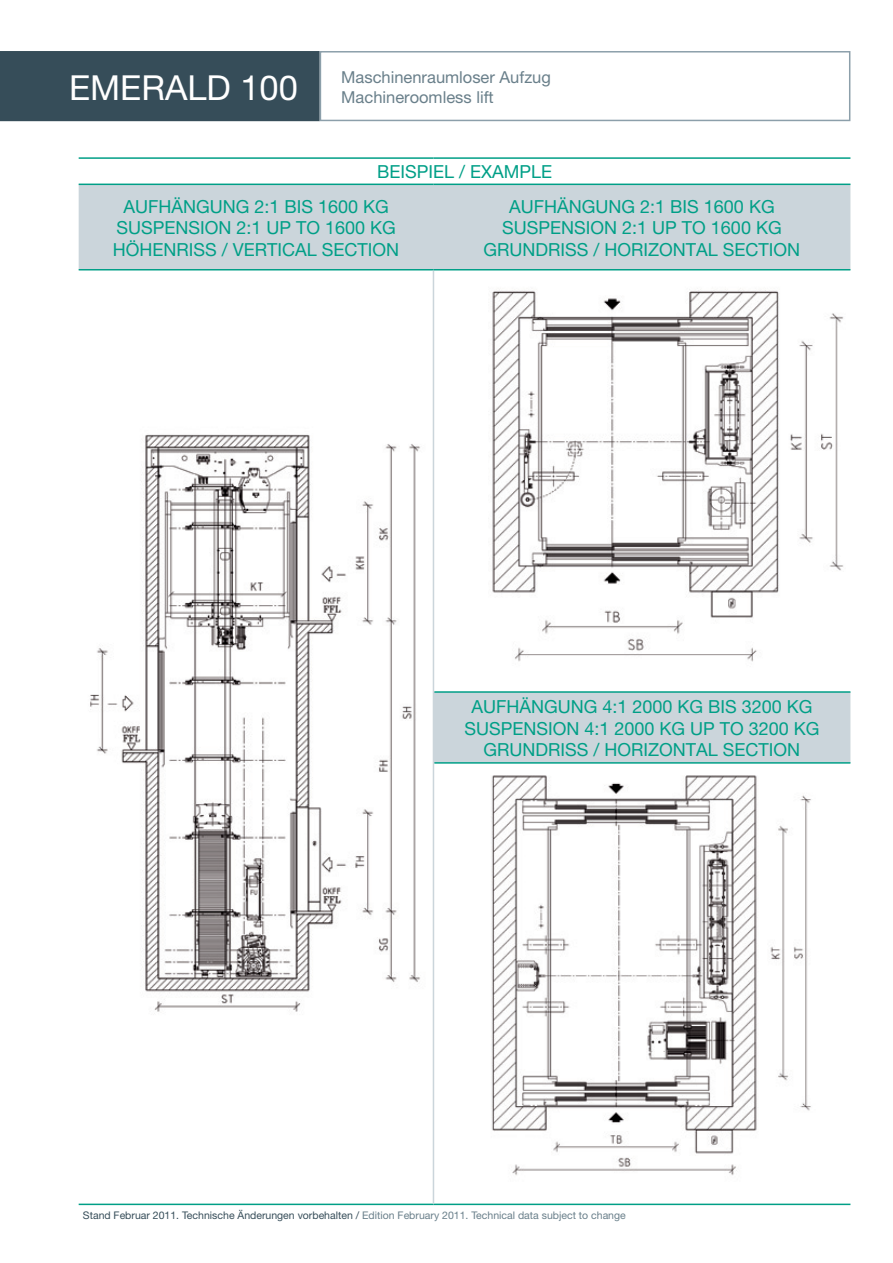
<style>
.page{position:relative;width:893px;height:1263px;background:#fff}
.page>*{position:absolute;margin:0;border:0;box-sizing:border-box;transform-origin:0 0}
.t1{font:34.5px "Helvetica Neue";color:#fff}
.t2{font:18px/21.6px "Helvetica Neue";color:#009f87}
.t3{font:16.5px/19.8px "Helvetica Neue";color:#697f8a}
.t4{font:10.5px "Helvetica Neue";color:#364d59}
.s1{color:#697f8a}
</style>
<div class="page">
<div style="left:0;top:51px;width:320px;height:70px;background:#364d59"></div>
<div style="left:320px;top:51px;width:530px;height:70px;background:#fff;border:2px solid #8c9faa"></div>
<img style="left:123px;top:763px;width:297px;height:249px">
<img style="left:491px;top:775px;width:320px;height:401px">
<div style="left:598px;top:769px;width:38px;height:12px;background:#fff"></div>
<div style="left:598px;top:1125px;width:38px;height:6px;background:#fff"></div>
<svg style="left:79px;top:185px;width:771px;height:578px"></svg>
<hr style="left:79px;top:157px;width:354px;height:2px;background:#009f87">
<hr style="left:433px;top:157px;width:417px;height:2px;background:#009f87">
<hr style="left:79px;top:184px;width:354px;height:1px;background:#009f87">
<hr style="left:79px;top:269px;width:354px;height:1px;background:#009f87">
<hr style="left:434px;top:691px;width:416px;height:2px;background:#009f87">
<hr style="left:434px;top:762px;width:416px;height:2px;background:#009f87">
<hr style="left:79px;top:1203px;width:354px;height:2px;background:#009f87">
<hr style="left:433px;top:1203px;width:417px;height:2px;background:#009f87">
<hr style="left:433px;top:270px;width:1px;height:422px;background:#cbd5db">
<hr style="left:433px;top:692px;width:1px;height:71px;background:#cbd5db">
<hr style="left:433px;top:763px;width:1px;height:440px;background:#cbd5db">
<hr style="left:433px;top:184px;width:417px;height:1px;background:#009f87">
<hr style="left:433px;top:269px;width:417px;height:1px;background:#009f87">
<h1 class="t1" style="left:69px;top:67px;width:230px">EMERALD 100</h1>
<p class="t3" style="left:341px;top:67px;width:211px">MASCHINENRAUMLOSER AUFZUG<br>MACHINEROOMLESS LIFT</p>
<p class="t2" style="left:123px;top:155px;width:382px;line-height:34.2px;text-indent:254px">BEISPIEL / EXAMPLE<br>AUFHÄNGUNG 2:1 BIS 1600 KG</p>
<p class="t2" style="left:116px;top:217px;width:37px">SUSPE</p>
<p class="t2" style="left:502px;top:195px;width:271px;text-indent:7px">AUFHÄNGUNG 2:1 BIS 1600 KG<br>SUSPE</p>
<p class="t2" style="left:113px;top:217px;width:281px;text-indent:62px">NSION 2:1 UP TO 1600 KG<br>HÖHENRISS / VERT</p>
<p class="t2" style="left:484px;top:217px;width:296px;text-indent:78px">NSION 2:1 UP TO 1600 KG<br>GRUNDRISS / HOR</p>
<p class="t2" style="left:278px;top:238px;width:123px">ICAL SECTION</p>
<p class="t2" style="left:644px;top:238px;width:54px">IZONTAL</p>
<p class="t2" style="left:723px;top:238px;width:79px">SECTION</p>
<p class="t2" style="left:464px;top:695px;width:346px;text-indent:7px">AUFHÄNG UNG 4:1 2000 KG BIS 3200 KG<br>SUSPE</p>
<p class="t2" style="left:484px;top:717px;width:334px;text-indent:40px">NSION 4:1 2000 KG UP TO 3200 KG<br>GRUNDRISS / HOR</p>
<p class="t2" style="left:644px;top:739px;width:54px">IZONTAL</p>
<p class="t2" style="left:723px;top:739px;width:79px">SECTION</p>
<p class="t4" style="left:83px;top:1209px;width:544px">STAND FEBRUAR 2011. TECHNISCHE ÄNDERUNGEN VORBEHALTEN / <span class="s1">EDITION FEBRUARY 2011. TECHNICAL DATA SUBJECT TO CHANGE</span></p>
</div>
